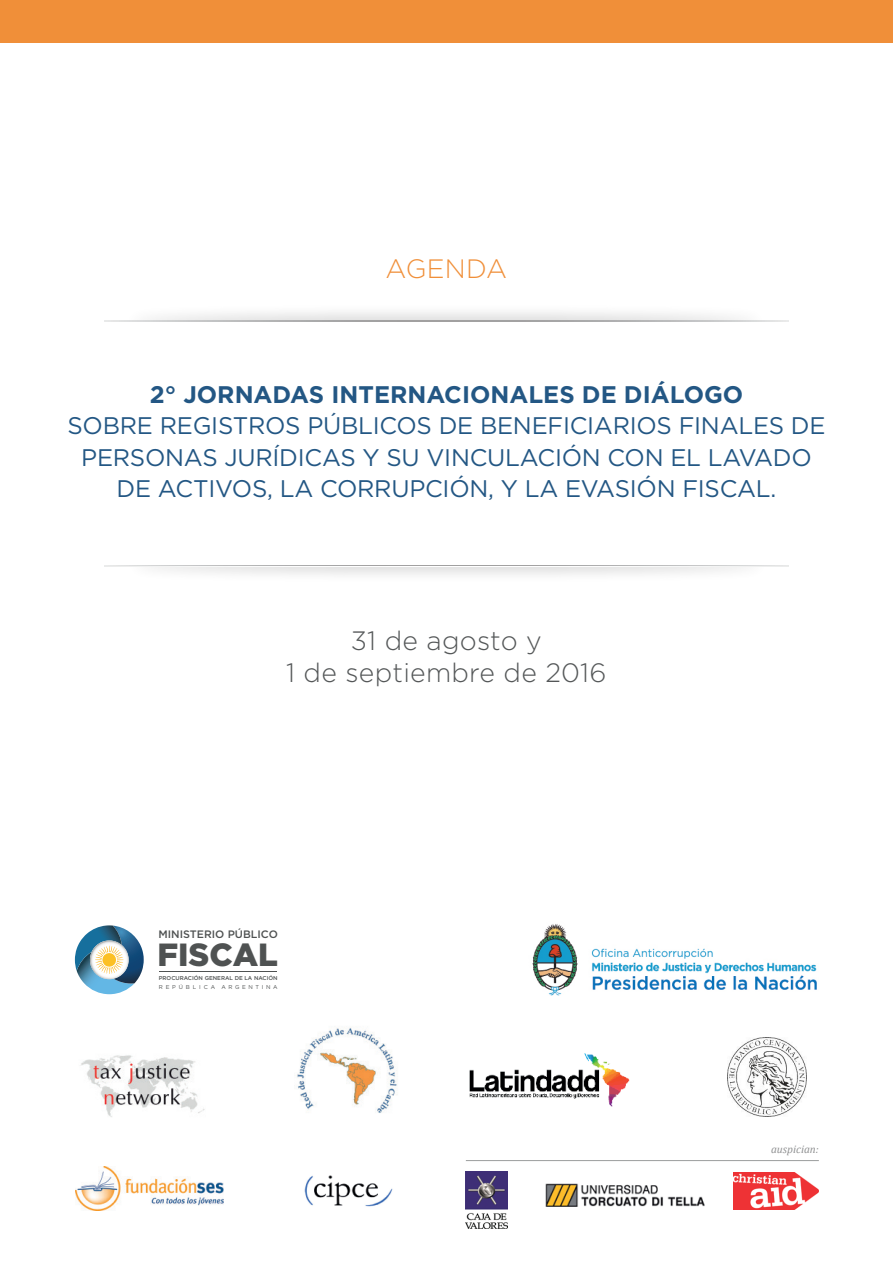
<style>
.page{position:relative;width:893px;height:1263px;background:#fff}
.page>*{position:absolute;margin:0;border:0;box-sizing:border-box;transform-origin:0 0}
.t1{font:900 32.1px "Gotham";color:#4f5252}
.t2{font:300 26.55px/31.8px "Gotham";letter-spacing:.01em;color:#545758;text-align:center}
.t3{font:300 26.55px "Gotham";letter-spacing:.01em;color:#f08f39}
.t4{font:24px/31.5px "Gotham";letter-spacing:-.01em;color:#235784;text-align:center}
.t5{font:700 24px "Gotham";color:#235784}
.t6{font:italic 11.25px "Cambria";color:#919293}
.t7{font:500 10.8px "Gotham";color:#4f5252}
.t8{font:500 5.55px "Gotham";color:#4f5252}
.t9{font:5.55px "Gotham";letter-spacing:.49em;color:#4f5252}
</style>
<div class="page">
<div style="left:0;top:0;width:893px;height:43px;background:#f08f39"></div>
<img style="left:296px;top:1027px;width:101px;height:86px">
<img style="left:81px;top:1055px;width:124px;height:62px">
<svg style="left:105px;top:320px;width:683px;height:1px"></svg>
<svg style="left:105px;top:321px;width:683px;height:1px"></svg>
<svg style="left:104px;top:566px;width:684px;height:1px"></svg>
<svg style="left:104px;top:565px;width:684px;height:1px"></svg>
<hr style="left:466px;top:1160px;width:353px;height:1px;background:#9b9d9e">
<img style="left:466px;top:1172px;width:41px;height:57px">
<img style="left:76px;top:1167px;width:148px;height:44px">
<img style="left:734px;top:1172px;width:84px;height:37px">
<img style="left:304px;top:1175px;width:89px;height:32px">
<img style="left:727px;top:1037px;width:80px;height:80px">
<img style="left:545px;top:1183px;width:160px;height:24px">
<img style="left:469px;top:1053px;width:161px;height:54px">
<img style="left:532px;top:924px;width:285px;height:72px">
<svg style="left:75px;top:925px;width:69px;height:69px"></svg>
<hr style="left:159px;top:971px;width:118px;height:1px;background:#4f5252">
<p class="t3" style="left:386px;top:252px;width:123px">AGENDA</p>
<p class="t5" style="left:150px;top:379px;width:595px">2° JORNADAS INTERNACIONALES DE DIÁLOGO</p>
<p class="t4" style="left:67px;top:410px;width:759px">SOBRE REGISTROS PÚBLICOS DE BENEFICIARIOS FINALES DE<br>PERSONAS JURÍDICAS Y SU VINCULACIÓN CON EL LAVADO<br>DE ACTIVOS, LA CORRUPCIÓN, Y LA EVASIÓN FISCAL.</p>
<p class="t2" style="left:286px;top:624px;width:322px">31 de agosto y<br>1 de septiembre de 2016</p>
<p class="t7" style="left:158px;top:927px;width:121px">MINISTERIO PÚBLICO</p>
<h1 class="t1" style="left:157px;top:932px;width:122px">FISCAL</h1>
<p class="t8" style="left:159px;top:975px;width:120px">PROCURACIÓN GENERAL DE LA NACIÓN</p>
<p class="t9" style="left:159px;top:984px;width:120px">REPÚBLICA ARGENTINA</p>
<p class="t6" style="left:771px;top:1141px;width:49px">auspician:</p>
</div>
